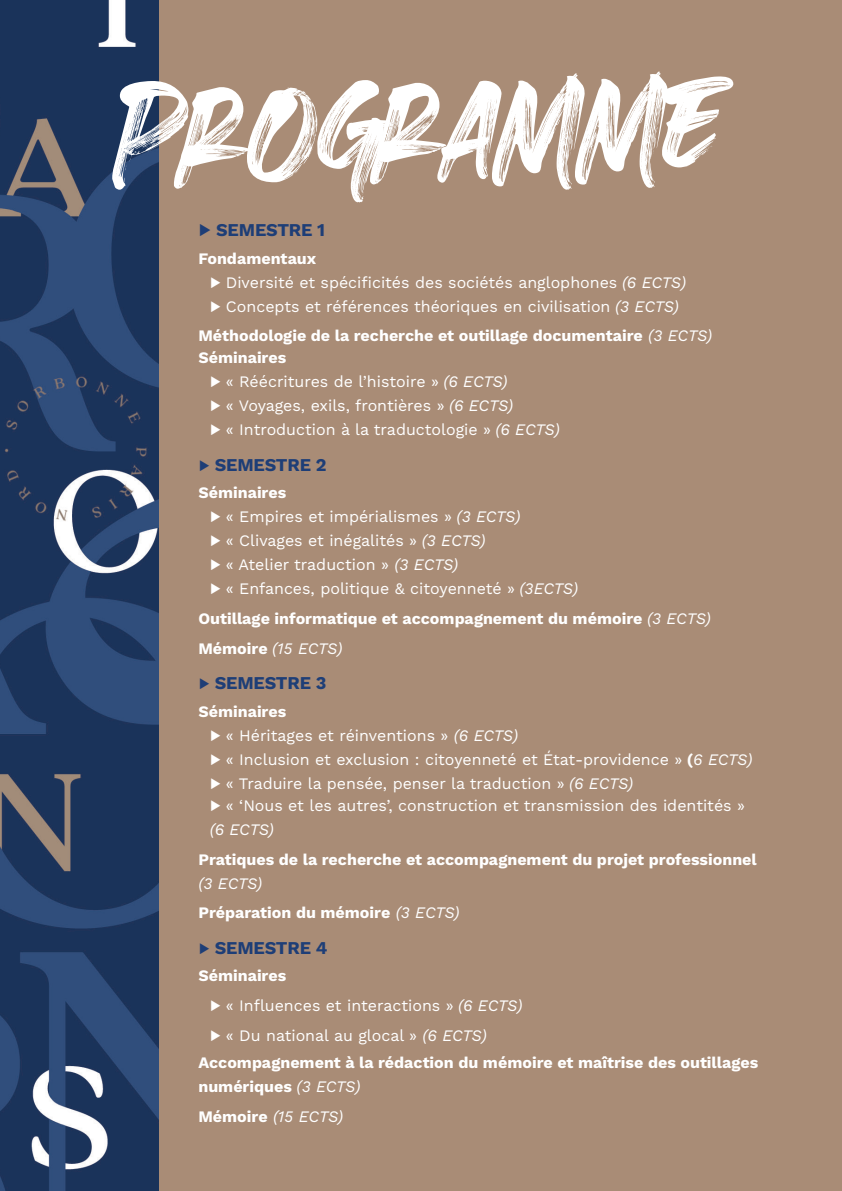
<style>
.page{position:relative;width:842px;height:1191px;background:#fff}
.page>*{position:absolute;margin:0;border:0;box-sizing:border-box;transform-origin:0 0}
.t1{font:206px "Heaters";color:#fff}
.t2{font:700 18px "Work Sans";letter-spacing:-.01em;color:#1e3e77}
.t3{font:16px/24px "Work Sans";color:#fff}
.t4{font:700 16px/29.6px "Work Sans";color:#fff}
.t5{font:italic 16px "Work Sans";letter-spacing:-.015em;color:#fff}
.s1{font-weight:600}
.s2{font-weight:700}
.s3{font-style:italic}
.s4{font-weight:400;font-style:italic}
.s5{font-weight:400;font-size:16px}
.s6{font-weight:700;font-style:normal}
</style>
<div class="page">
<div style="left:159px;top:0;width:683px;height:1191px;background:#a98c76"></div>
<img style="left:0;top:0;width:159px;height:1191px">
<h1 class="t1" style="left:108px;top:49px;width:614px;rotate:-1deg">Programme</h1>
<p class="t2" style="left:198px;top:219px;width:128px"><span class="s1">▶</span> SEMESTRE 1</p>
<p class="t3" style="left:210px;top:245px;width:478px;text-indent:-11px"><span class="s2">Fondamentaux<br></span><span class="s1">▶</span> Diversité et spécificités des sociétés anglophones <span class="s3">(6 ECTS) </span><span class="s1">▶</span> Concepts et références théoriques en civilisation <span class="s3">(3 ECTS)</span></p>
<p class="t4" style="left:198px;top:326px;width:515px;line-height:22px">Méthodologie de la recherche et outillage documentaire <span class="s4">(3 ECTS)<br></span>Séminaires</p>
<p class="t3" style="left:210px;top:369px;width:351px"><span class="s1">▶</span> « Réécritures de l’histoire » <span class="s3">(6 ECTS)<br></span><span class="s1">▶</span> « Voyages, exils, frontières » <span class="s3">(6 ECTS)<br></span><span class="s1">▶</span> « Introduction à la traductologie » <span class="s3">(6 ECTS)</span></p>
<p class="t2" style="left:198px;top:454px;width:130px"><span class="s5">▶</span> SEMESTRE 2</p>
<p class="t3" style="left:210px;top:480px;width:370px;text-indent:-11px"><span class="s2">Séminaires<br></span><span class="s1">▶</span> « Empires et impérialismes » <span class="s3">(3 ECTS)<br></span><span class="s1">▶</span> « Clivages et inégalités » <span class="s3">(3 ECTS)<br></span><span class="s1">▶</span> « Atelier traduction » <span class="s3">(3 ECTS)<br></span><span class="s1">▶</span> « Enfances, politique &amp; citoyenneté » <span class="s3">(3ECTS)</span></p>
<p class="t4" style="left:198px;top:604px;width:514px">Outillage informatique et accompagnement du mémoire <span class="s4">(3 ECTS)<br></span>Mémoire <span class="s4">(15 ECTS)</span></p>
<p class="t2" style="left:198px;top:672px;width:130px"><span class="s5">▶</span> SEMESTRE 3</p>
<p class="t3" style="left:210px;top:698px;width:544px;text-indent:-11px"><span class="s2">Séminaires<br></span><span class="s1">▶</span> « Héritages et réinventions » <span class="s3">(6 ECTS)<br></span><span class="s1">▶</span> « Inclusion et exclusion : citoyenneté et État-providence » <span class="s2">(</span><span class="s3">6 ECTS) </span><span class="s1">▶</span> « Traduire la pensée, penser la traduction » <span class="s3">(6 ECTS)</span></p>
<p class="t3" style="left:210px;top:792px;width:537px"><span class="s1">▶</span> « ‘Nous et les autres’, construction et transmission des identités » <span class="s3">(6 ECTS)</span></p>
<p class="t4" style="left:198px;top:845px;width:560px">Pratiques de la recherche et accompagnement du projet professionnel</p>
<p class="t4" style="left:198px;top:869px;width:263px"><span class="s4">(3 ECTS)<br></span>Préparation du mémoire <span class="s4">(3 ECTS)</span></p>
<p class="t2" style="left:198px;top:937px;width:131px"><span class="s5">▶</span> SEMESTRE 4</p>
<p class="t3" style="left:210px;top:960px;width:314px;line-height:29.6px;text-indent:-11px"><span class="s2">Séminaires<br></span><span class="s1">▶</span> « Influences et interactions » <span class="s3">(6 ECTS) </span><span class="s1">▶</span> « Du national au glocal » <span class="s3">(6 ECTS)</span></p>
<p class="t4" style="left:198px;top:1051px;width:561px;line-height:24px">Accompagnement à la rédaction du mémoire et maîtrise des outillages numériques <span class="s4">(3 ECTS)</span></p>
<p class="t5" style="left:198px;top:1104px;width:146px"><span class="s6">Mémoire</span> (15 ECTS)</p>
</div>
